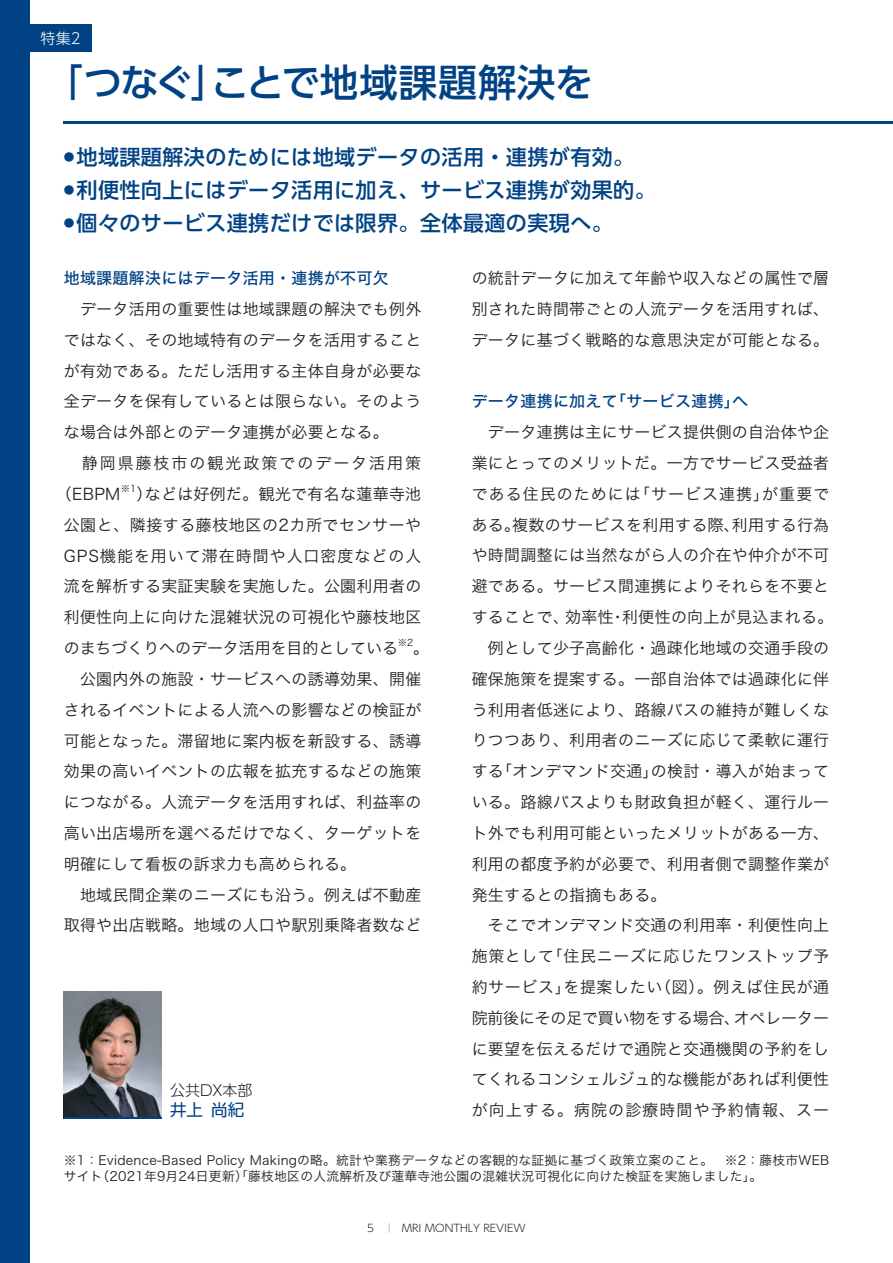
<style>
.page{position:relative;width:893px;height:1263px;background:#fff}
.page>*{position:absolute;margin:0;border:0;box-sizing:border-box;transform-origin:0 0}
.t1{font:500 38.25px "UD Shin Go Pro";letter-spacing:.005em;color:#014285}
.t2{font:500 21px "UD Shin Go Pro";letter-spacing:.02em;color:#014285}
.t3{font:16.5px "UD Shin Go Pro";color:#014285}
.t4{font:15.9px/30.8px "Hira Kaku Std W3";letter-spacing:.02em;color:#231f20;text-align:justify}
.t5{font:15.9px "Hira Kaku Std W5";letter-spacing:.02em;color:#014285}
.t6{font:15.9px "Hira Kaku Std W3";letter-spacing:.125em;color:#231f20}
.t7{font:300 15px "UD Shin Go Pro";color:#231f20}
.t8{font:300 15px "UD Shin Go Pro";color:#fff}
.t9{font:12.75px/16.5px "Hira Kaku Std W3";letter-spacing:.02em;color:#231f20}
.t10{font:300 10.5px "UD Shin Go Pro";color:#231f20}
.t11{font:9.3px "Hira Kaku Std W3";color:#231f20}
.s1{font-family:"Axis Std";font-weight:200}
</style>
<div class="page">
<hr style="left:64px;top:121px;width:829px;height:2px;background:#014285">
<div style="left:0;top:0;width:30px;height:1263px;background:#014285"></div>
<div style="left:0;top:24px;width:91px;height:28px;background:#014285"></div>
<img style="left:64px;top:992px;width:98px;height:125px">
<hr style="left:64px;top:1117px;width:98px;height:1px;background:#014285">
<p class="t8" style="left:40px;top:26px;width:42px">特集2</p>
<h1 class="t1" style="left:45px;top:52px;width:550px">「つなぐ」ことで地域課題解決を</h1>
<h2 class="t2" style="left:64px;top:140px;width:572px"><sup>●</sup> 地域課題解決のためには地域データの活用・連携が有効。</h2>
<h2 class="t2" style="left:64px;top:173px;width:593px"><sup>●</sup> 利便性向上にはデータ活用に加え、サービス連携が効果的。</h2>
<h2 class="t2" style="left:64px;top:206px;width:551px"><sup>●</sup> 個々のサービス連携だけでは限界。全体最適の実現へ。</h2>
<p class="t5" style="left:64px;top:266px;width:326px">地域課題解決にはデータ活用・連携が不可欠</p>
<p class="t4" style="left:64px;top:293px;width:359px">　データ活用の重要性は地域課題の解決でも例外</p>
<p class="t4" style="left:64px;top:324px;width:359px">ではなく、その地域特有のデータを活用すること</p>
<p class="t4" style="left:64px;top:355px;width:359px">が有効である。ただし活用する主体自身が必要な</p>
<p class="t4" style="left:64px;top:386px;width:359px">全データを保有しているとは限らない。そのよう</p>
<p class="t4" style="left:64px;top:417px;width:326px">な場合は外部とのデータ連携が必要となる。</p>
<p class="t6" style="left:64px;top:451px;width:359px">　静岡県藤枝市の観光政策でのデータ活用策</p>
<p class="t4" style="left:56px;top:478px;width:66px">（EBPM</p>
<p class="t11" style="left:121px;top:481px;width:17px">※1</p>
<p class="t4" style="left:64px;top:478px;width:359px;text-indent:73px">）などは好例だ。観光で有名な蓮華寺池公園と、隣接する藤枝地区の2カ所でセンサーやGPS機能を用いて滞在時間や人口密度などの人流を解析する実証実験を実施した。公園利用者の利便性向上に向けた混雑状況の可視化や藤枝地区のまちづくりへのデータ活用を目的としている</p>
<p class="t11" style="left:398px;top:636px;width:17px">※2</p>
<p class="t4" style="left:64px;top:632px;width:367px;text-align:left;text-indent:350px">。　公園内外の施設・サービスへの誘導効果、開催されるイベントによる人流への影響などの検証が可能となった。滞留地に案内板を新設する、誘導効果の高いイベントの広報を拡充するなどの施策につながる。人流データを活用すれば、利益率の高い出店場所を選べるだけでなく、ターゲットを明確にして看板の訴求力も高められる。<br>　地域民間企業のニーズにも沿う。例えば不動産取得や出店戦略。地域の人口や駅別乗降者数など</p>
<p class="t7" style="left:170px;top:1078px;width:84px">公共DX本部</p>
<p class="t3" style="left:170px;top:1097px;width:76px">井上尚紀</p>
<p class="t4" style="left:472px;top:262px;width:359px">の統計データに加えて年齢や収入などの属性で層別された時間帯ごとの人流データを活用すれば、データに基づく戦略的な意思決定が可能となる。</p>
<p class="t5" style="left:472px;top:389px;width:278px">データ連携に加えて「サービス連携」へ</p>
<p class="t4" style="left:472px;top:417px;width:363px;text-align:left">　データ連携は主にサービス提供側の自治体や企業にとってのメリットだ。一方でサービス受益者である住民のためには「サービス連携」が重要である。複数のサービスを利用する際、利用する行為や時間調整には当然ながら人の介在や仲介が不可避である。サービス間連携によりそれらを不要とすることで、効率性・利便性の向上が見込まれる。　例として少子高齢化・過疎化地域の交通手段の確保施策を提案する。一部自治体では過疎化に伴う利用者低迷により、路線バスの維持が難しくなりつつあり、利用者のニーズに応じて柔軟に運行する「オンデマンド交通」の検討・導入が始まっている。路線バスよりも財政負担が軽く、運行ルート外でも利用可能といったメリットがある一方、利用の都度予約が必要で、利用者側で調整作業が発生するとの指摘もある。<br>　そこでオンデマンド交通の利用率・利便性向上施策として「住民ニーズに応じたワンストップ予約サービス」を提案したい（図）。例えば住民が通院前後にその足で買い物をする場合、オペレーターに要望を伝えるだけで通院と交通機関の予約をしてくれるコンシェルジュ的な機能があれば利便性が向上する。病院の診療時間や予約情報、スー</p>
<p class="t9" style="left:64px;top:1151px;width:767px">※1：Evidence-Based Policy Makingの略。統計や業務データなどの客観的な証拠に基づく政策立案のこと。　 ※2：藤枝市WEBサイト（2021年9月24日更新）「藤枝地区の人流解析及び蓮華寺池公園の混雑状況可視化に向けた検証を実施しました」。</p>
<p class="t10" style="left:367px;top:1219px;width:160px">5 <span class="s1">｜</span> MRI MONTHLY REVIEW</p>
</div>
